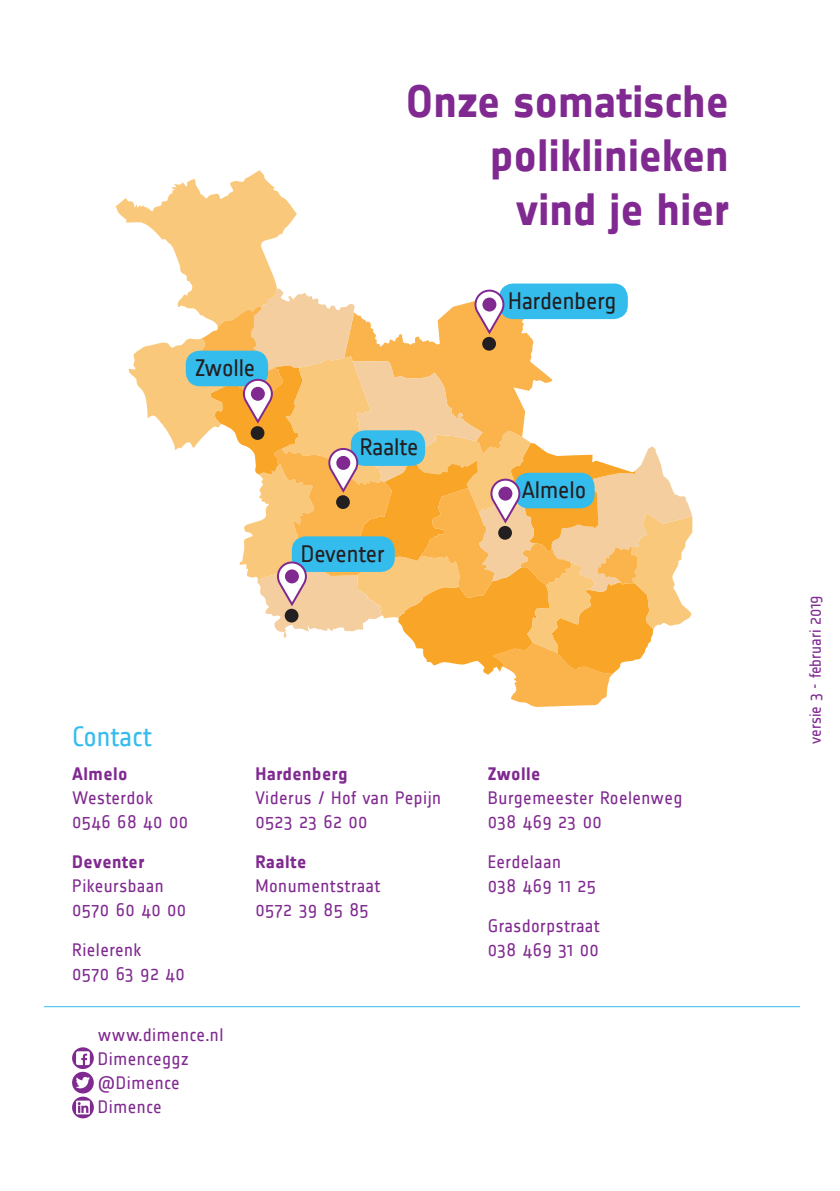
<style>
.page{position:relative;width:840px;height:1191px;background:#fff}
.page>*{position:absolute;margin:0;border:0;box-sizing:border-box;transform-origin:0 0}
.t1{font:700 45px/54px "Notes";letter-spacing:-.005em;color:#802990;text-align:right}
.t2{font:27.6px "Notes";letter-spacing:-.01em;color:#34bced}
.t3{font:23.8px "Notes";letter-spacing:-.005em;color:#231f20}
.t4{font:18px/24px "Notes";letter-spacing:.025em;color:#802990}
.t5{font:700 18px "Notes";letter-spacing:.025em;color:#802990}
.t6{font:16px "Notes";letter-spacing:-.005em;color:#802990}
</style>
<div class="page">
<hr style="left:44px;top:1006px;width:755px;height:1px;background:#34bced">
<svg style="left:116px;top:170px;width:576px;height:537px"></svg>
<div style="left:285px;top:569px;width:14px;height:14px;background:#802990;border-radius:50%"></div>
<svg style="left:72px;top:1047px;width:22px;height:22px"></svg>
<svg style="left:76px;top:1051px;width:14px;height:14px"></svg>
<svg style="left:72px;top:1071px;width:22px;height:47px"></svg>
<h1 class="t1" style="left:405px;top:74px;width:324px">Onze somatische poliklinieken vind je hier</h1>
<h3 class="t3" style="left:195px;top:355px;width:62px">Zwolle</h3>
<h3 class="t3" style="left:359px;top:434px;width:60px">Raalte</h3>
<h3 class="t3" style="left:300px;top:540px;width:85px">Deventer</h3>
<h3 class="t3" style="left:508px;top:288px;width:109px">Hardenberg</h3>
<h3 class="t3" style="left:521px;top:477px;width:66px">Almelo</h3>
<h2 class="t2" style="left:72px;top:721px;width:81px">Contact</h2>
<p class="t5" style="left:72px;top:763px;width:57px">Almelo</p>
<p class="t4" style="left:72px;top:786px;width:118px">Westerdok<br>0546 68 40 00</p>
<p class="t5" style="left:72px;top:851px;width:74px">Deventer</p>
<p class="t4" style="left:72px;top:874px;width:116px">Pikeursbaan<br>0570 60 40 00</p>
<p class="t4" style="left:72px;top:938px;width:114px">Rielerenk<br>0570 63 92 40</p>
<p class="t4" style="left:98px;top:1023px;width:127px">www.dimence.nl<br>Dimenceggz @Dimence<br>Dimence</p>
<p class="t5" style="left:255px;top:763px;width:93px">Hardenberg</p>
<p class="t4" style="left:255px;top:786px;width:187px">Viderus / Hof van Pepijn<br>0523 23 62 00</p>
<p class="t5" style="left:255px;top:851px;width:52px">Raalte</p>
<p class="t4" style="left:255px;top:874px;width:127px">Monumentstraat<br>0572 39 85 85</p>
<p class="t5" style="left:487px;top:763px;width:54px">Zwolle</p>
<p class="t4" style="left:487px;top:786px;width:196px">Burgemeester Roelenweg<br>038 469 23 00</p>
<p class="t4" style="left:487px;top:850px;width:110px">Eerdelaan<br>038 469 11 25</p>
<p class="t4" style="left:487px;top:914px;width:114px">Grasdorpstraat<br>038 469 31 00</p>
<p class="t6" style="left:806px;top:743px;width:149px;rotate:-90deg">versie 3 - februari 2019</p>
</div>
